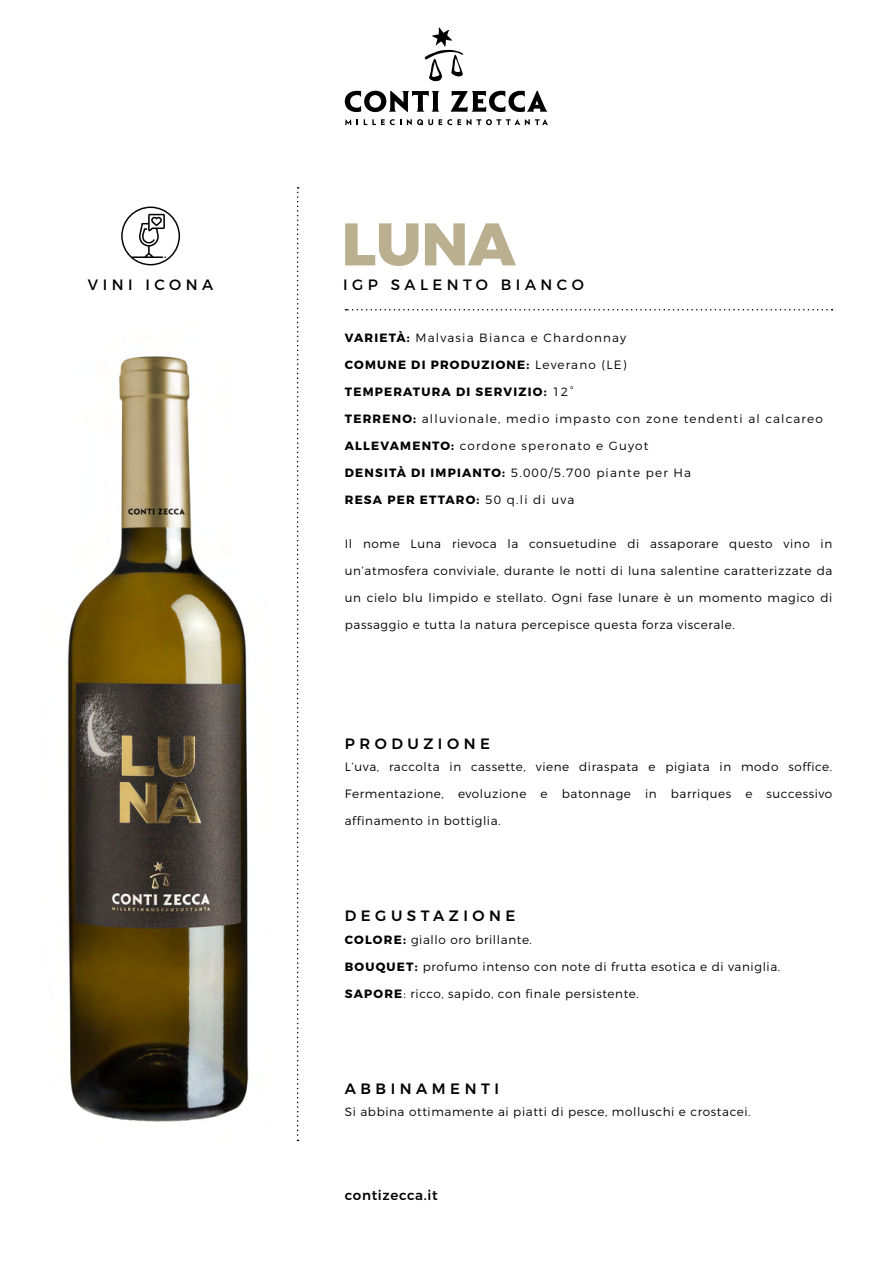
<style>
.page{position:relative;width:893px;height:1263px;background:#fff}
.page>*{position:absolute;margin:0;border:0;box-sizing:border-box;transform-origin:0 0}
.t1{font:800 60px "Montserrat";color:#baaf8f}
.t2{font:500 15px "Montserrat";letter-spacing:.3em;color:#000}
.t3{font:15px "Montserrat";letter-spacing:.3em;color:#000}
.t4{font:500 13.5px "Montserrat";letter-spacing:.05em;color:#000}
.t5{font:300 12px "Montserrat";letter-spacing:.05em;color:#000}
.t6{font:300 12px "Montserrat";letter-spacing:.1em;color:#000}
.t7{font:700 12px "Montserrat";letter-spacing:.1em;color:#000}
.s1{font-weight:700}
.s2{font-weight:300}
</style>
<div class="page">
<svg style="left:424px;top:27px;width:39px;height:54px"></svg>
<svg style="left:345px;top:91px;width:94px;height:21px"></svg>
<svg style="left:451px;top:91px;width:96px;height:21px"></svg>
<svg style="left:345px;top:119px;width:6px;height:6px"></svg>
<svg style="left:364px;top:119px;width:37px;height:6px"></svg>
<svg style="left:407px;top:119px;width:26px;height:6px"></svg>
<svg style="left:439px;top:119px;width:22px;height:6px"></svg>
<svg style="left:467px;top:119px;width:4px;height:6px"></svg>
<svg style="left:477px;top:119px;width:71px;height:6px"></svg>
<svg style="left:297px;top:187px;width:2px;height:954px"></svg>
<svg style="left:346px;top:309px;width:487px;height:1px"></svg>
<svg style="left:121px;top:207px;width:59px;height:58px"></svg>
<img style="left:67px;top:356px;width:182px;height:766px">
<h1 class="t1" style="left:342px;top:207px;width:175px">LUNA</h1>
<p class="t3" style="left:88px;top:275px;width:127px">VINI ICONA</p>
<p class="t3" style="left:343px;top:275px;width:242px">IGP SALENTO BIANCO</p>
<p class="t6" style="left:345px;top:330px;width:283px"><span class="s1">VARIETÀ:</span> Malvasia Bianca e Chardonnay</p>
<p class="t7" style="left:345px;top:357px;width:283px">COMUNE DI PRODUZIONE: <span class="s2">Leverano (LE)</span></p>
<p class="t7" style="left:345px;top:384px;width:230px">TEMPERATURA DI SERVIZIO: <span class="s2">12°</span></p>
<p class="t6" style="left:345px;top:411px;width:480px"><span class="s1">TERRENO:</span> alluvionale, medio impasto con zone tendenti al calcareo</p>
<p class="t6" style="left:345px;top:438px;width:305px"><span class="s1">ALLEVAMENTO:</span> cordone speronato e Guyot</p>
<p class="t6" style="left:345px;top:465px;width:348px"><span class="s1">DENSITÀ DI IMPIANTO:</span> 5.000/5.700 piante per Ha</p>
<p class="t7" style="left:345px;top:492px;width:231px">RESA PER ETTARO: <span class="s2">50 q.li di uva</span></p>
<p class="t5" style="left:345px;top:536px;width:489px">Il nome Luna rievoca la consuetudine di assaporare questo vino in</p>
<p class="t5" style="left:345px;top:563px;width:489px">un’atmosfera conviviale, durante le notti di luna salentine caratterizzate da</p>
<p class="t5" style="left:345px;top:590px;width:489px">un cielo blu limpido e stellato. Ogni fase lunare è un momento magico di</p>
<p class="t5" style="left:345px;top:617px;width:392px">passaggio e tutta la natura percepisce questa forza viscerale.</p>
<p class="t2" style="left:345px;top:734px;width:147px">PRODUZIONE</p>
<p class="t5" style="left:345px;top:759px;width:489px">L’uva, raccolta in cassette, viene diraspata e pigiata in modo soffice.</p>
<p class="t5" style="left:345px;top:786px;width:489px">Fermentazione, evoluzione e batonnage in barriques e successivo</p>
<p class="t5" style="left:345px;top:813px;width:157px">affinamento in bottiglia.</p>
<p class="t2" style="left:345px;top:906px;width:172px">DEGUSTAZIONE</p>
<p class="t5" style="left:345px;top:932px;width:189px"><span class="s1">COLORE:</span> giallo oro brillante.</p>
<p class="t5" style="left:345px;top:959px;width:437px"><span class="s1">BOUQUET:</span> profumo intenso con note di frutta esotica e di vaniglia.</p>
<p class="t5" style="left:345px;top:986px;width:296px"><span class="s1">SAPORE</span>: ricco, sapido, con finale persistente.</p>
<p class="t2" style="left:345px;top:1079px;width:156px">ABBINAMENTI</p>
<p class="t5" style="left:345px;top:1104px;width:407px">Si abbina ottimamente ai piatti di pesce, molluschi e crostacei.</p>
<p class="t4" style="left:345px;top:1187px;width:94px">contizecca.it</p>
</div>
